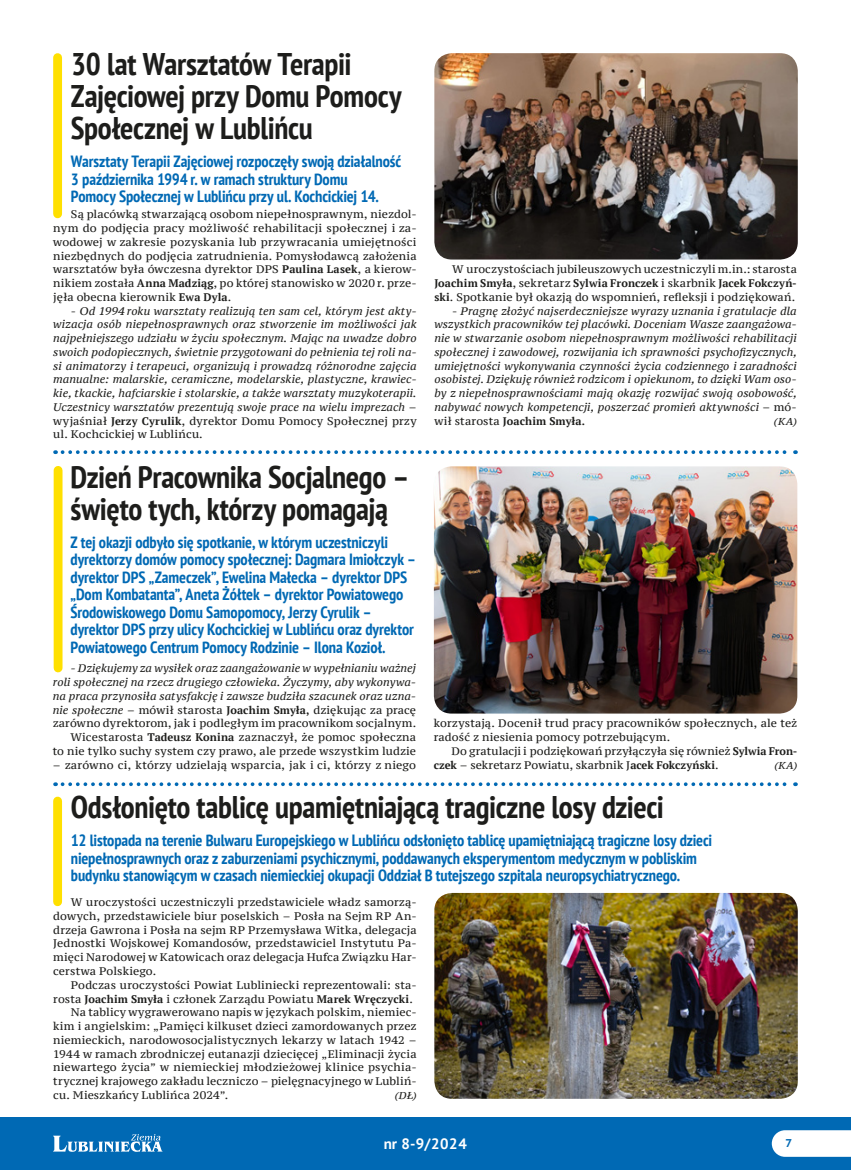
<style>
.page{position:relative;width:851px;height:1170px;background:#fff}
.page>*{position:absolute;margin:0;border:0;box-sizing:border-box;transform-origin:0 0}
._3_tytul{font:700 condensed 31.25px/31.9px "PT Sans";letter-spacing:-.01em;color:#1d1d1b}
._2_lid{font:700 condensed 16.25px/17.5px "PT Sans";letter-spacing:-.005em;color:#0069b4}
.t1{font:700 15px "PT Sans";color:#fff}
.t2{font:700 11.25px "PT Sans Caption";color:#0069b4}
._1_txt{font:11px/13.8px "PT Serif Caption";letter-spacing:.01em;color:#1d1d1b;text-align:justify}
._1_txt-2{font:italic 11px/13.8px "PT Serif Caption";letter-spacing:.01em;color:#1d1d1b;text-align:justify}
._4_podpis{font:italic 10px "PT Serif Caption";color:#1d1d1b}
.s1{font-family:"PT Serif";font-weight:700}
.s2{font-style:normal}
.s3{font-family:"PT Serif";font-weight:700;font-style:normal}
</style>
<div class="page">
<div style="left:0;top:1116px;width:850px;height:53px;background:#0069b4"></div>
<svg style="left:771px;top:1130px;width:79px;height:26px;background:#f1f7fb"></svg>
<svg style="left:53px;top:1134px;width:109px;height:17px"></svg>
<img style="left:434px;top:53px;width:363px;height:206px">
<div style="left:53px;top:58px;width:9px;height:156px;background:#ffe000"></div>
<svg style="left:62px;top:450px;width:733px;height:4px"></svg>
<svg style="left:62px;top:782px;width:733px;height:4px"></svg>
<img style="left:434px;top:892px;width:363px;height:206px">
<div style="left:53px;top:801px;width:9px;height:100px;background:#ffe000"></div>
<div style="left:54px;top:470px;width:8px;height:198px;background:#ffe000"></div>
<img style="left:434px;top:466px;width:363px;height:247px">
<p class="_3_tytul" style="left:71px;top:47px;width:332px">30 lat Warsztatów Terapii<br>Zajęciowej przy Domu Pomocy<br>Społecznej w Lublińcu</p>
<p class="_2_lid" style="left:71px;top:152px;width:332px">Warsztaty Terapii Zajęciowej rozpoczęły swoją działalność<br>3 października 1994 r. w ramach struktury Domu<br>Pomocy Społecznej w Lublińcu przy ul. Kochcickiej 14.</p>
<p class="_1_txt" style="left:53px;top:207px;width:365px;text-indent:18px">Są placówką stwarzającą osobom niepełnosprawnym, niezdol&shy;nym do podjęcia pracy możliwość rehabilitacji społecznej i za&shy;wodowej w zakresie pozyskania lub przywracania umiejętności niezbędnych do podjęcia zatrudnienia. Pomysłodawcą założenia warsztatów była ówczesna dyrektor DPS <span class="s1">Paulina Lasek</span>, a kierow&shy;nikiem została <span class="s1">Anna Madziąg</span>, po której stanowisko w 2020 r. prze&shy;jęła obecna kierownik <span class="s1">Ewa Dyla</span>.</p>
<p class="_1_txt-2" style="left:53px;top:304px;width:365px;text-indent:18px"><span class="s2">-</span> Od 1994 roku warsztaty realizują ten sam cel, którym jest akty&shy;wizacja osób niepełnosprawnych oraz stworzenie im możliwości jak najpełniejszego udziału w życiu społecznym. Mając na uwadze dobro swoich podopiecznych, świetnie przygotowani do pełnienia tej roli na&shy;si animatorzy i terapeuci, organizują i prowadzą różnorodne zajęcia manualne: malarskie, ceramiczne, modelarskie, plastyczne, krawiec&shy;kie, tkackie, hafciarskie i stolarskie, a także warsztaty muzykoterapii.<br>Uczestnicy warsztatów prezentują swoje prace na wielu imprezach <span class="s2">– wyjaśniał</span> <span class="s3">Jerzy Cyrulik</span><span class="s2">, dyrektor Domu Pomocy Społecznej przy ul. Kochcickiej w Lublińcu.</span></p>
<p class="_3_tytul" style="left:70px;top:460px;width:340px">Dzień Pracownika Socjalnego – święto tych, którzy pomagają</p>
<p class="_2_lid" style="left:70px;top:533px;width:347px">Z tej okazji odbyło się spotkanie, w którym uczestniczyli dyrektorzy domów pomocy społecznej: Dagmara Imiołczyk – dyrektor DPS „Zameczek”, Ewelina Małecka – dyrektor DPS „Dom Kombatanta”, Aneta Żółtek – dyrektor Powiatowego Środowiskowego Domu Samopomocy, Jerzy Cyrulik – dyrektor DPS przy ulicy Kochcickiej w Lublińcu oraz dyrektor Powiatowego Centrum Pomocy Rodzinie – Ilona Kozioł.</p>
<p class="_1_txt-2" style="left:53px;top:661px;width:365px;text-indent:18px">- Dziękujemy za wysiłek oraz zaangażowanie w wypełnianiu ważnej roli społecznej na rzecz drugiego człowieka. Życzymy, aby wykonywa&shy;na praca przynosiła satysfakcję i zawsze budziła szacunek oraz uzna&shy;nie społeczne <span class="s2">– mówił starosta</span> <span class="s3">Joachim Smyła,</span> <span class="s2">dziękując za pracę zarówno dyrektorom, jak i podległym im pracownikom socjalnym.</span></p>
<p class="_1_txt" style="left:53px;top:730px;width:365px;text-align:right">Wicestarosta <span class="s1">Tadeusz Konina</span> zaznaczył, że pomoc społeczna<br>to nie tylko suchy system czy prawo, ale przede wszystkim ludzie</p>
<p class="_1_txt" style="left:53px;top:757px;width:365px">– zarówno ci, którzy udzielają wsparcia, jak i ci, którzy z niego</p>
<p class="_1_txt" style="left:434px;top:262px;width:364px;text-indent:18px">W uroczystościach jubileuszowych uczestniczyli m.in.: starosta <span class="s1">Joachim Smyła</span>, sekretarz <span class="s1">Sylwia Fronczek</span> i skarbnik <span class="s1">Jacek Fokczyń&shy;ski</span>. Spotkanie był okazją do wspomnień, refleksji i podziękowań.</p>
<p class="_1_txt-2" style="left:434px;top:304px;width:364px;text-indent:18px"><span class="s2">-</span> Pragnę złożyć najserdeczniejsze wyrazy uznania i gratulacje dla wszystkich pracowników tej placówki. Doceniam Wasze zaangażowa&shy;nie w stwarzanie osobom niepełnosprawnym możliwości rehabilitacji społecznej i zawodowej, rozwijania ich sprawności psychofizycznych, umiejętności wykonywania czynności życia codziennego i zaradności osobistej. Dziękuję również rodzicom i opiekunom, to dzięki Wam oso&shy;by z niepełnosprawnościami mają okazję rozwijać swoją osobowość, nabywać nowych kompetencji, poszerzać promień aktywności <span class="s2">– mó&shy;wił starosta</span> <span class="s3">Joachim Smyła.</span></p>
<p class="_4_podpis" style="left:773px;top:414px;width:24px">(KA)</p>
<p class="_1_txt" style="left:434px;top:716px;width:365px">korzystają. Docenił trud pracy pracowników społecznych, ale też radość z niesienia pomocy potrzebującym.</p>
<p class="_1_txt" style="left:434px;top:744px;width:365px;text-indent:18px">Do gratulacji i podziękowań przyłączyła się również <span class="s1">Sylwia Fron&shy;czek</span> – sekretarz Powiatu, skarbnik J<span class="s1">acek Fokczyński</span>.</p>
<p class="_4_podpis" style="left:774px;top:758px;width:24px">(KA)</p>
<p class="_3_tytul" style="left:71px;top:790px;width:594px">Odsłonięto tablicę upamiętniającą tragiczne losy dzieci</p>
<p class="_2_lid" style="left:71px;top:831px;width:642px">12 listopada na terenie Bulwaru Europejskiego w Lublińcu odsłonięto tablicę upamiętniającą tragiczne losy dzieci niepełnosprawnych oraz z zaburzeniami psychicznymi, poddawanych eksperymentom medycznym w pobliskim budynku stanowiącym w czasach niemieckiej okupacji Oddział B tutejszego szpitala neuropsychiatrycznego.</p>
<p class="_1_txt" style="left:53px;top:895px;width:365px;text-indent:18px">W uroczystości uczestniczyli przedstawiciele władz samorzą&shy;dowych, przedstawiciele biur poselskich – Posła na Sejm RP An&shy;drzeja Gawrona i Posła na sejm RP Przemysława Witka, delegacja Jednostki Wojskowej Komandosów, przedstawiciel Instytutu Pa&shy;mięci Narodowej w Katowicach oraz delegacja Hufca Związku Har&shy;cerstwa Polskiego.</p>
<p class="_1_txt" style="left:53px;top:977px;width:365px;text-indent:18px">Podczas uroczystości Powiat Lubliniecki reprezentowali: sta&shy;rosta <span class="s1">Joachim Smyła</span> i członek Zarządu Powiatu <span class="s1">Marek Wręczycki</span>.</p>
<p class="_1_txt" style="left:53px;top:1005px;width:365px;text-indent:18px">Na tablicy wygrawerowano napis w językach polskim, niemiec&shy;kim i angielskim: „Pamięci kilkuset dzieci zamordowanych przez niemieckich, narodowosocjalistycznych lekarzy w latach 1942 – 1944 w ramach zbrodniczej eutanazji dziecięcej „Eliminacji życia niewartego życia” w niemieckiej młodzieżowej klinice psychia&shy;trycznej krajowego zakładu leczniczo – pielęgnacyjnego w Lubliń&shy;cu. Mieszkańcy Lublińca 2024”.</p>
<p class="_4_podpis" style="left:395px;top:1088px;width:23px">(DŁ)</p>
<h3 class="t1" style="left:384px;top:1133px;width:85px">nr 8-9/2024</h3>
<p class="t2" style="left:785px;top:1135px;width:9px">7</p>
</div>
